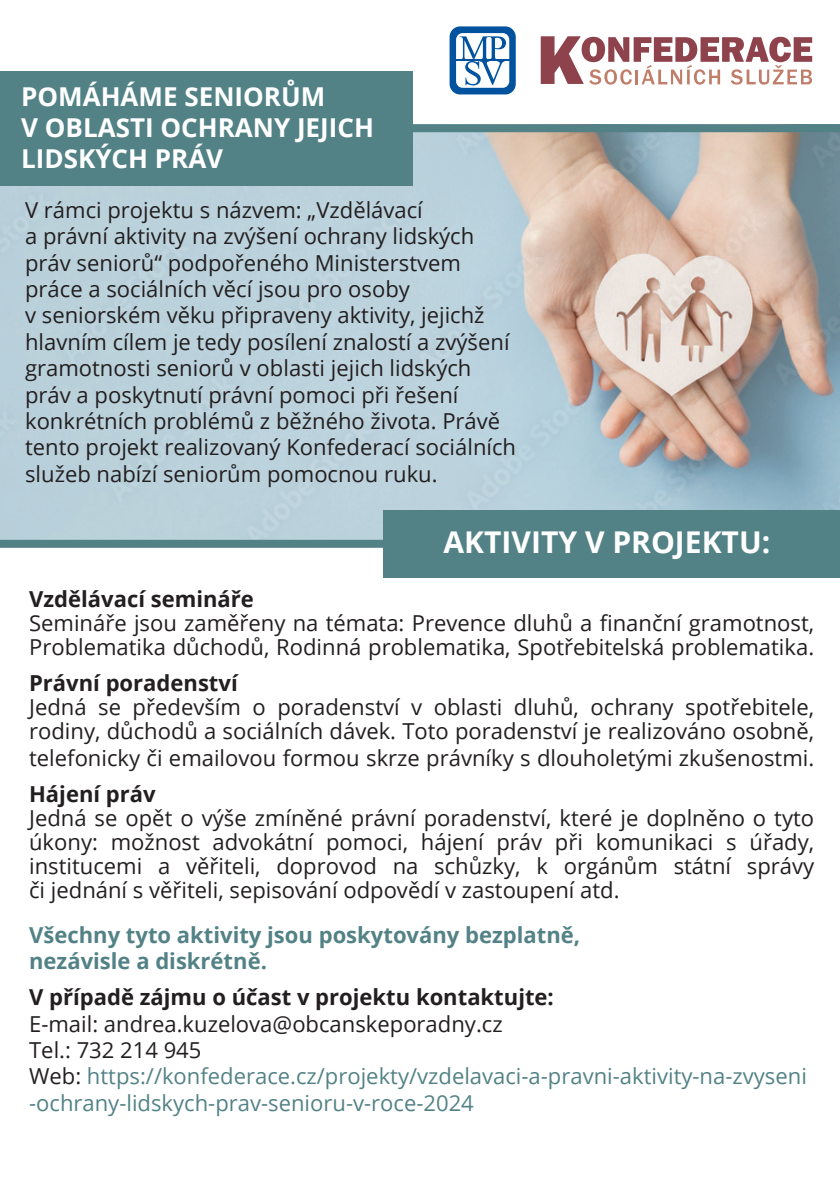
<style>
.page{position:relative;width:840px;height:1191px;background:#fff}
.page>*{position:absolute;margin:0;border:0;box-sizing:border-box;transform-origin:0 0}
.t1{font:700 30px "Open Sans";color:#fff}
.t2{font:700 26px/31.2px "Open Sans";color:#fff}
.t3{font:22px/26.4px "Open Sans";color:#231f20}
.t4{font:22px/26.4px "Open Sans";color:#538286}
.t5{font:700 22px "Open Sans";color:#231f20}
.t6{font:700 22px/26.4px "Open Sans";color:#538286}
.s1{color:#231f20}
</style>
<div class="page">
<img style="left:0;top:132px;width:839px;height:408px">
<svg style="left:449px;top:26px;width:66px;height:68px"></svg>
<svg style="left:540px;top:36px;width:271px;height:49px"></svg>
<div style="left:0;top:71px;width:413px;height:114px;background:#538286"></div>
<div style="left:405px;top:124px;width:434px;height:8px;background:#538286"></div>
<div style="left:0;top:540px;width:414px;height:8px;background:#538286"></div>
<div style="left:383px;top:510px;width:456px;height:67px;background:#538286"></div>
<p class="t2" style="left:21px;top:80px;width:354px">POMÁHÁME SENIORŮM<br>V OBLASTI OCHRANY JEJICH<br>LIDSKÝCH PRÁV</p>
<p class="t3" style="left:25px;top:196px;width:492px">V rámci projektu s názvem: „Vzdělávací<br>a právní aktivity na zvýšení ochrany lidských práv seniorů“ podpořeného Ministerstvem práce a sociálních věcí jsou pro osoby<br>v seniorském věku připraveny aktivity, jejichž hlavním cílem je tedy posílení znalostí a zvýšení gramotnosti seniorů v oblasti jejich lidských práv a poskytnutí právní pomoci při řešení konkrétních problémů z běžného života. Právě tento projekt realizovaný Konfederací sociálních služeb nabízí seniorům pomocnou ruku.</p>
<h1 class="t1" style="left:443px;top:521px;width:328px">AKTIVITY V PROJEKTU:</h1>
<p class="t5" style="left:29px;top:583px;width:226px">Vzdělávací semináře</p>
<p class="t3" style="left:29px;top:610px;width:786px;line-height:24px">Semináře jsou zaměřeny na témata: Prevence dluhů a finanční gramotnost,<br>Problematika důchodů, Rodinná problematika, Spotřebitelská problematika.</p>
<p class="t5" style="left:29px;top:667px;width:210px">Právní poradenství</p>
<p class="t3" style="left:29px;top:694px;width:786px;line-height:24px">Jedná se především o poradenství v oblasti dluhů, ochrany spotřebitele, rodiny, důchodů a sociálních dávek. Toto poradenství je realizováno osobně,</p>
<p class="t3" style="left:29px;top:744px;width:786px">telefonicky či emailovou formou skrze právníky s dlouholetými zkušenostmi.</p>
<p class="t5" style="left:29px;top:778px;width:128px">Hájení práv</p>
<p class="t3" style="left:29px;top:805px;width:786px;line-height:24px;text-align:justify">Jedná se opět o výše zmíněné právní poradenství, které je doplněno o tyto úkony: možnost advokátní pomoci, hájení práv při komunikaci s úřady, institucemi a věřiteli, doprovod na schůzky, k orgánům státní správy či jednání s věřiteli, sepisování odpovědí v zastoupení atd.</p>
<p class="t6" style="left:29px;top:921px;width:552px">Všechny tyto aktivity jsou poskytovány bezplatně, nezávisle a diskrétně.</p>
<p class="t5" style="left:29px;top:981px;width:526px">V případě zájmu o účast v projektu kontaktujte:</p>
<p class="t4" style="left:29px;top:1010px;width:778px"><span class="s1">E-mail: andrea.kuzelova@obcanskeporadny.cz<br>Tel.: 732 214 945<br>Web:</span> https://konfederace.cz/projekty/vzdelavaci-a-pravni-aktivity-na-zvyseni -ochrany-lidskych-prav-senioru-v-roce-2024</p>
</div>
